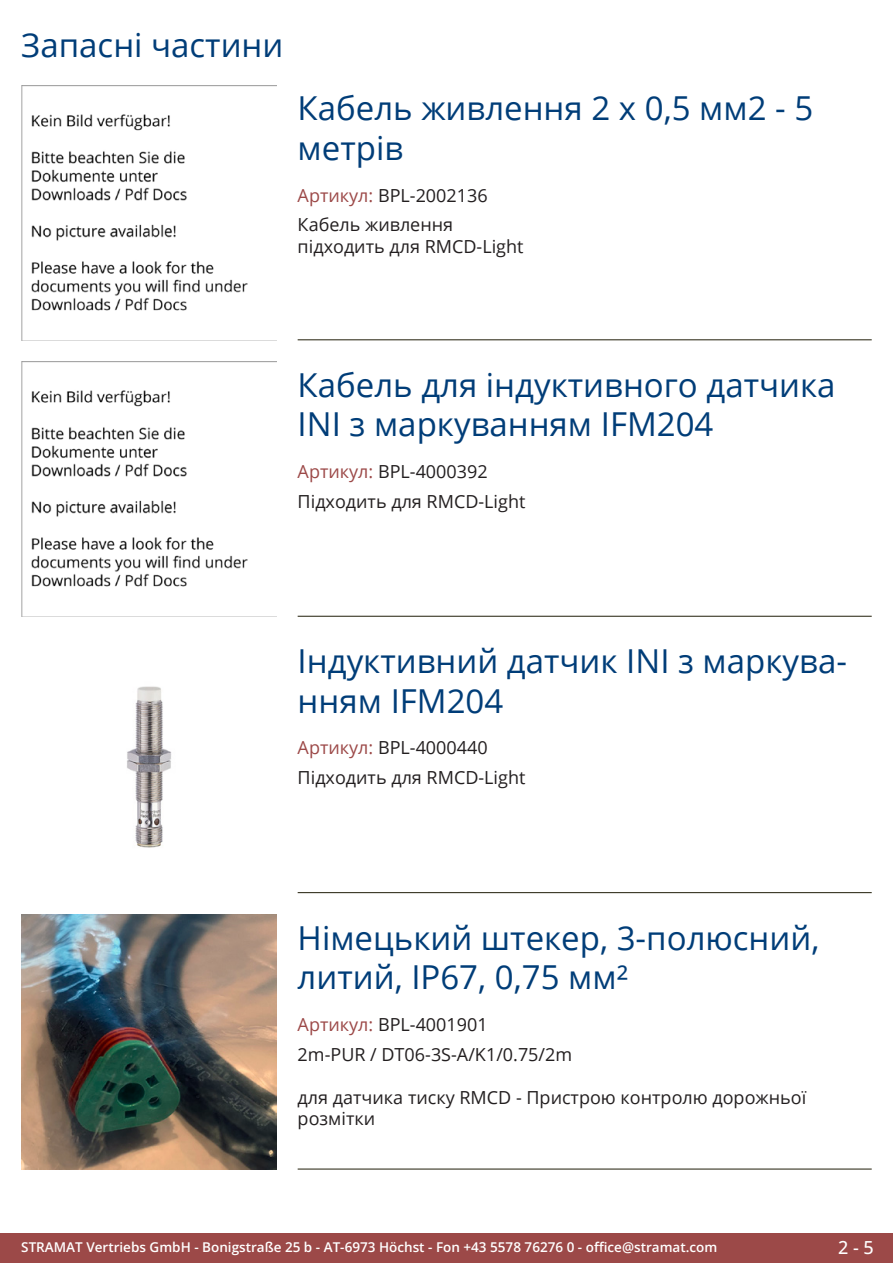
<style>
.page{position:relative;width:893px;height:1263px;background:#fff}
.page>*{position:absolute;margin:0;border:0;box-sizing:border-box;transform-origin:0 0}
.Produkttitel{font:33px/39.6px "Open Sans";color:#003d78}
.RastTitel{font:33px "Open Sans";color:#003d78}
.Beschreibung_Text{font:18px/21.6px "Open Sans";color:#231f20}
.TechDaten_Überschrif{font:18px "Open Sans";color:#231f20}
.t1{font:500 18px "Open Sans";color:#fff}
.t2{font:600 13.5px "Open Sans";color:#fff}
.s1{color:#9c4948}
</style>
<div class="page">
<div style="left:0;top:1233px;width:893px;height:30px;background:#9c4948"></div>
<hr style="left:298px;top:340px;width:574px;height:1px;background:#201d08">
<hr style="left:298px;top:616px;width:574px;height:1px;background:#201d08">
<hr style="left:298px;top:892px;width:574px;height:1px;background:#201d08">
<hr style="left:298px;top:1169px;width:574px;height:1px;background:#201d08">
<img style="left:21px;top:85px;width:255px;height:255px">
<img style="left:21px;top:361px;width:255px;height:256px">
<img style="left:127px;top:686px;width:45px;height:162px">
<img style="left:21px;top:914px;width:255px;height:255px">
<p class="RastTitel" style="left:21px;top:22px;width:264px">Запасні частини</p>
<p class="Produkttitel" style="left:298px;top:88px;width:517px">Кабель живлення 2 x 0,5 мм2 - 5 метрів</p>
<p class="TechDaten_Überschrif" style="left:298px;top:183px;width:192px"><span class="s1">Артикул:</span> BPL-2002136</p>
<p class="Beschreibung_Text" style="left:298px;top:214px;width:227px">Кабель живлення підходить для RMCD-Light</p>
<p class="Produkttitel" style="left:298px;top:364px;width:539px">Кабель для індуктивного датчика<br>INI з маркуванням IFM204</p>
<p class="TechDaten_Überschrif" style="left:298px;top:459px;width:192px"><span class="s1">Артикул:</span> BPL-4000392</p>
<p class="Beschreibung_Text" style="left:298px;top:490px;width:229px">Підходить для RMCD-Light</p>
<p class="Produkttitel" style="left:298px;top:640px;width:548px">Індуктивний датчик INI з маркува&shy;нням IFM204</p>
<p class="TechDaten_Überschrif" style="left:298px;top:735px;width:192px"><span class="s1">Артикул:</span> BPL-4000440</p>
<p class="Beschreibung_Text" style="left:298px;top:766px;width:229px">Підходить для RMCD-Light</p>
<p class="Produkttitel" style="left:298px;top:917px;width:523px">Німецький штекер, 3-полюсний, литий, IP67, 0,75 мм²</p>
<p class="TechDaten_Überschrif" style="left:298px;top:1012px;width:192px"><span class="s1">Артикул:</span> BPL-4001901</p>
<p class="Beschreibung_Text" style="left:298px;top:1043px;width:276px">2m-PUR / DT06-3S-A/K1/0.75/2m</p>
<p class="Beschreibung_Text" style="left:298px;top:1086px;width:510px">для датчика тиску RMCD - Пристрою контролю дорожньої розмітки</p>
<p class="t2" style="left:21px;top:1238px;width:698px">STRAMAT Vertriebs GmbH - Bonigstraße 25 b - AT-6973 Höchst - Fon +43 5578 76276 0 - office@stramat.com</p>
<p class="t1" style="left:838px;top:1234px;width:37px">2 - 5</p>
</div>
